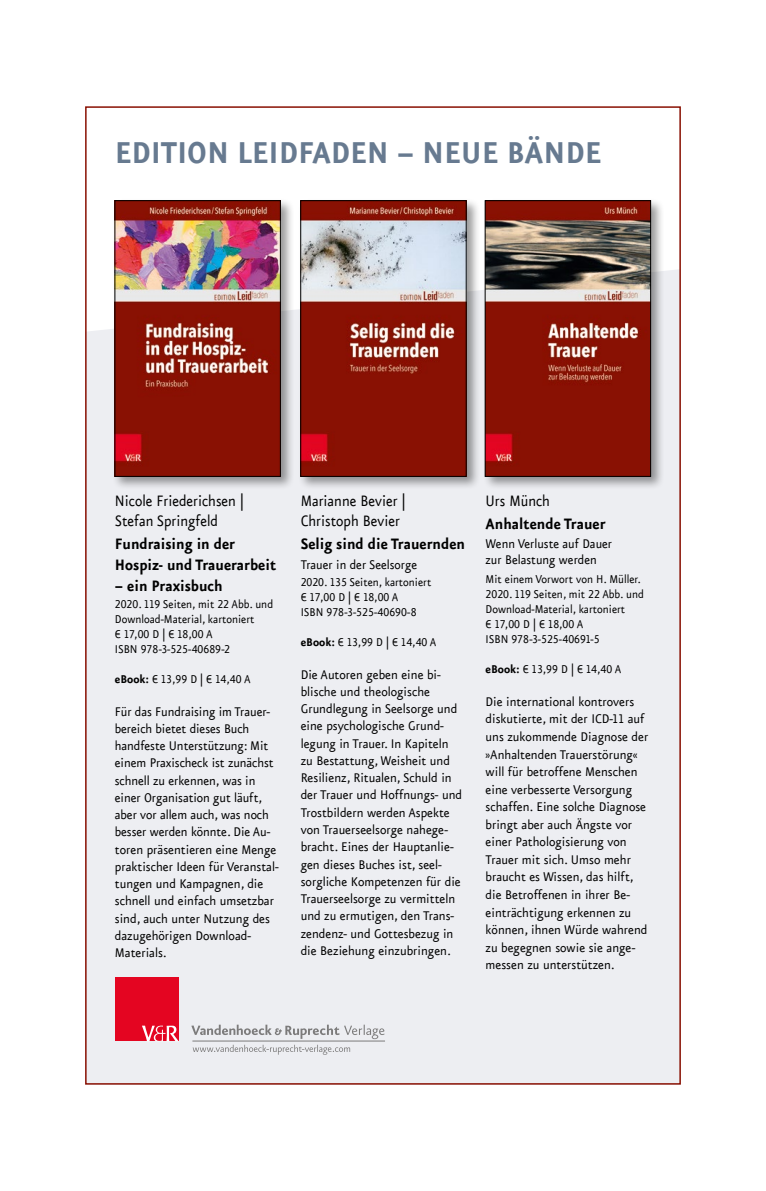
<style>
.page{position:relative;width:766px;height:1191px;background:#fff}
.page>*{position:absolute;margin:0;border:0;box-sizing:border-box;transform-origin:0 0}
.t1{font:700 36px "VR Eureka Sans";color:#677a90;scale:.94 1}
.t2{font:700 18px/21px "VR Eureka Sans";color:#000;scale:.92 1}
.t3{font:18px/20.2px "VR Eureka Sans";color:#000;scale:.92 1}
.t4{font:15px/17.2px "VR Eureka Sans";color:#000}
.t5{font:15px/17.2px "VR Eureka Sans";color:#000;scale:.96 1}
.t6{font:15px/16.5px "VR Eureka Sans";color:#000;scale:.95 1}
.t7{font:13.5px/15px "VR Eureka Sans";color:#000;scale:.95 1}
.s1{font-weight:700}
</style>
<div class="page">
<div style="left:88px;top:270px;width:589px;height:811px;background:#edeef2"></div>
<div style="left:112px;top:198px;width:182px;height:292px;background:#000;opacity:.4"></div>
<img style="left:117px;top:202px;width:161px;height:272px">
<hr style="left:192px;top:1040px;width:193px;height:1px;background:#7c7b7b">
<svg style="left:191px;top:1024px;width:193px;height:30px"></svg>
<div style="left:115px;top:977px;width:64px;height:64px;background:#e40521"></div>
<svg style="left:142px;top:1025px;width:37px;height:16px"></svg>
<div style="left:298px;top:198px;width:182px;height:292px;background:#000;opacity:.4"></div>
<img style="left:302px;top:202px;width:162px;height:272px">
<div style="left:300px;top:200px;width:166px;height:276px;border:1px solid #000"></div>
<div style="left:482px;top:198px;width:182px;height:292px;background:#000;opacity:.4"></div>
<img style="left:487px;top:202px;width:161px;height:272px">
<div style="left:485px;top:200px;width:165px;height:276px;border:1px solid #000"></div>
<h1 class="t1" style="left:115px;top:135px;width:519px">EDITION LEIDFADEN – NEUE BÄNDE</h1>
<p class="t3" style="left:115px;top:491px;width:141px">Nicole Friederichsen |<br>Stefan Springfeld</p>
<p class="t2" style="left:115px;top:534px;width:177px">Fundraising in der<br>Hospiz- und Trauerarbeit</p>
<p class="t2" style="left:115px;top:576px;width:119px">– ein Praxisbuch</p>
<p class="t7" style="left:115px;top:597px;width:168px">2020. 119 Seiten, mit 22 Abb. und<br>Download-Material, kartoniert<br>€ 17,00 D | € 18,00 A<br>ISBN 978-3-525-40689-2</p>
<p class="t7" style="left:115px;top:672px;width:144px"><span class="s1">eBook:</span> € 13,99 D | € 14,40 A</p>
<p class="t5" style="left:115px;top:703px;width:172px">Für das Fundraising im Trauer&shy;bereich bietet dieses Buch handfeste Unterstützung: Mit einem Praxischeck ist zunächst schnell zu erkennen, was in einer Organisation gut läuft, aber vor allem auch, was noch besser werden könnte. Die Au&shy;toren präsentieren eine Menge praktischer Ideen für Veranstal&shy;tungen und Kampagnen, die schnell und einfach umsetzbar sind, auch unter Nutzung des dazugehörigen Download-<br>Materials.</p>
<p class="t3" style="left:300px;top:491px;width:115px">Marianne Bevier |<br>Christoph Bevier</p>
<p class="t2" style="left:300px;top:534px;width:180px">Selig sind die Trauernden</p>
<p class="t6" style="left:300px;top:557px;width:124px">Trauer in der Seelsorge</p>
<p class="t7" style="left:300px;top:575px;width:139px">2020. 135 Seiten, kartoniert € 17,00 D | € 18,00 A<br>ISBN 978-3-525-40690-8</p>
<p class="t7" style="left:300px;top:635px;width:144px"><span class="s1">eBook:</span> € 13,99 D | € 14,40 A</p>
<p class="t4" style="left:300px;top:666px;width:163px">Die Autoren geben eine bi&shy;blische und theologische<br>Grundlegung in Seelsorge und eine psychologische Grund&shy;legung in Trauer. In Kapiteln zu Bestattung, Weisheit und<br>Resilienz, Ritualen, Schuld in der Trauer und Hoffnungs- und<br>Trostbildern werden Aspekte von Trauerseelsorge nahege&shy;bracht. Eines der Hauptanlie&shy;gen dieses Buches ist, seel&shy;sorgliche Kompetenzen für die<br>Trauerseelsorge zu vermitteln und zu ermutigen, den Trans&shy;zendenz- und Gottesbezug in die Beziehung einzubringen.</p>
<p class="t3" style="left:485px;top:491px;width:71px">Urs Münch</p>
<p class="t2" style="left:485px;top:514px;width:132px">Anhaltende Trauer</p>
<p class="t6" style="left:485px;top:535px;width:135px">Wenn Verluste auf Dauer zur Belastung werden</p>
<p class="t7" style="left:485px;top:572px;width:168px">Mit einem Vorwort von H. Müller.<br>2020. 119 Seiten, mit 22 Abb. und<br>Download-Material, kartoniert<br>€ 17,00 D | € 18,00 A<br>ISBN 978-3-525-40691-5</p>
<p class="t7" style="left:485px;top:662px;width:144px"><span class="s1">eBook:</span> € 13,99 D | € 14,40 A</p>
<p class="t4" style="left:485px;top:693px;width:164px">Die international kontrovers diskutierte, mit der ICD-11 auf uns zukommende Diagnose der »Anhaltenden Trauerstörung« will für betroffene Menschen eine verbesserte Versorgung schaffen. Eine solche Diagnose bringt aber auch Ängste vor einer Pathologisierung von<br>Trauer mit sich. Umso mehr braucht es Wissen, das hilft, die Betroffenen in ihrer Be&shy;einträchtigung erkennen zu können, ihnen Würde wahrend zu begegnen sowie sie ange&shy;messen zu unterstützen.</p>
</div>
